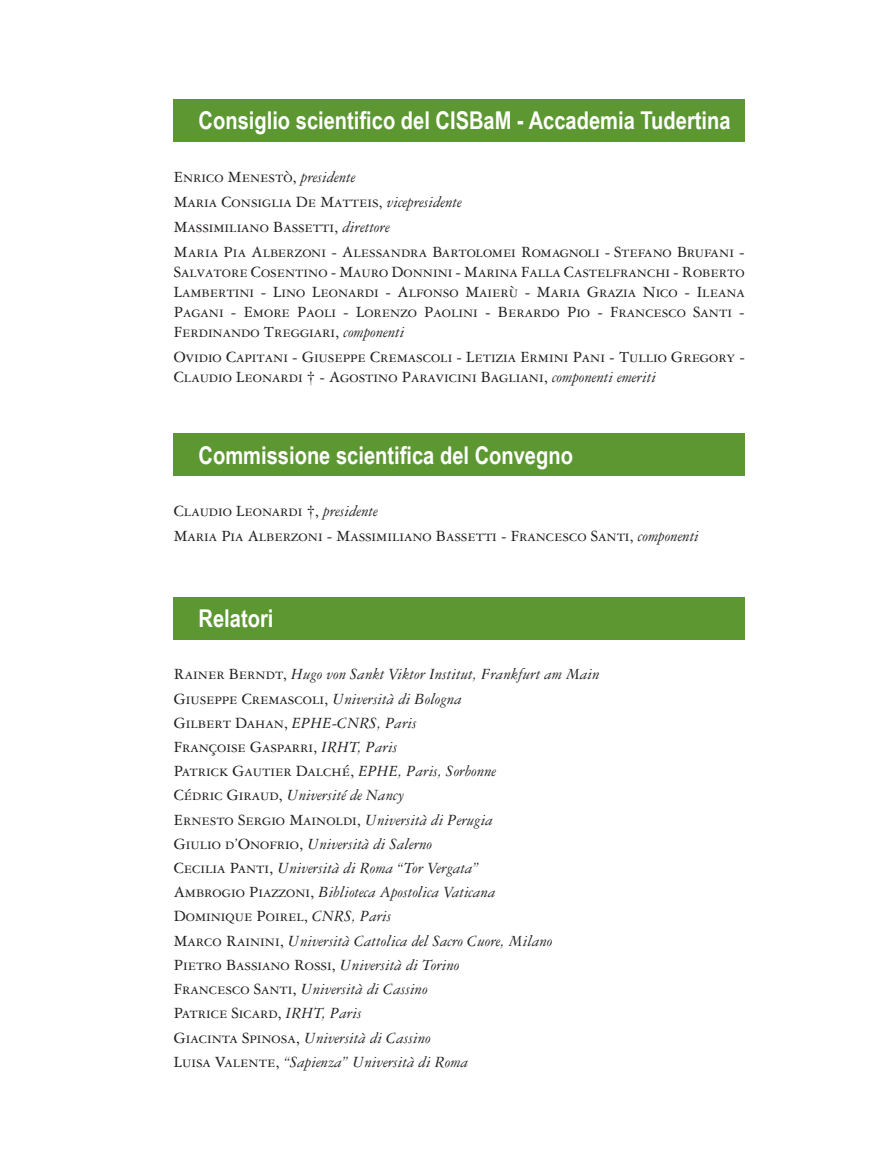
<style>
.page{position:relative;width:869px;height:1166px;background:#fff}
.page>*{position:absolute;margin:0;border:0;box-sizing:border-box;transform-origin:0 0}
.t1{font:700 24.5px "Arial Narrow";color:#fff}
.t2{font:16.62px/19.9px "Garamond 3 LT Std";color:#231f20;text-align:justify}
.t3{font:italic 16.62px "Garamond 3 LT Std";color:#231f20}
.s1{font-style:italic}
.s2{font-style:normal}
</style>
<div class="page">
<div style="left:174px;top:99px;width:570px;height:42px;background:#5c9731"></div>
<div style="left:174px;top:433px;width:570px;height:43px;background:#5c9731"></div>
<div style="left:174px;top:597px;width:570px;height:42px;background:#5c9731"></div>
<p class="t1" style="left:198px;top:102px;width:533px">Consiglio scientifico del CISBaM - Accademia Tudertina</p>
<p class="t2" style="left:174px;top:167px;width:183px">Enrico Menestò, <span class="s1">presidente</span></p>
<p class="t2" style="left:174px;top:192px;width:289px">Maria Consiglia De Matteis, <span class="s1">vicepresidente</span></p>
<p class="t2" style="left:174px;top:217px;width:217px">Massimiliano Bassetti, <span class="s1">direttore</span></p>
<p class="t2" style="left:174px;top:242px;width:572px">Maria Pia Alberzoni - Alessandra Bartolomei Romagnoli - Stefano Brufani -</p>
<p class="t2" style="left:174px;top:262px;width:572px">Salvatore Cosentino - Mauro Donnini - Marina Falla Castelfranchi - Roberto Lambertini - Lino Leonardi - Alfonso Maierù - Maria Grazia Nico - Ileana Pagani - Emore Paoli - Lorenzo Paolini - Berardo Pio - Francesco Santi -</p>
<p class="t2" style="left:174px;top:322px;width:232px">Ferdinando Treggiari, <span class="s1">componenti</span></p>
<p class="t2" style="left:174px;top:347px;width:572px">Ovidio Capitani - Giuseppe Cremascoli - Letizia Ermini Pani - Tullio Gregory -<br>Claudio Leonardi † - Agostino Paravicini Bagliani, <span class="s1">componenti emeriti</span></p>
<p class="t1" style="left:198px;top:436px;width:376px">Commissione scientifica del Convegno</p>
<p class="t2" style="left:174px;top:501px;width:205px">Claudio Leonardi †, <span class="s1">presidente</span></p>
<p class="t2" style="left:174px;top:526px;width:526px">Maria Pia Alberzoni - Massimiliano Bassetti - Francesco Santi, <span class="s1">componenti</span></p>
<p class="t1" style="left:198px;top:600px;width:76px">Relatori</p>
<p class="t3" style="left:174px;top:665px;width:427px"><span class="s2">Rainer Berndt,</span> Hugo von Sankt Viktor Institut, Frankfurt am Main</p>
<p class="t2" style="left:174px;top:689px;width:289px">Giuseppe Cremascoli, <span class="s1">Università di Bologna</span></p>
<p class="t3" style="left:174px;top:714px;width:244px"><span class="s2">Gilbert Dahan,</span> EPHE-CNRS, Paris</p>
<p class="t2" style="left:174px;top:737px;width:225px">Françoise Gasparri, <span class="s1">IRHT, Paris</span></p>
<p class="t2" style="left:174px;top:761px;width:324px">Patrick Gautier Dalché, <span class="s1">EPHE, Paris, Sorbonne</span></p>
<p class="t3" style="left:174px;top:786px;width:232px"><span class="s2">Cédric Giraud,</span> Université de Nancy</p>
<p class="t2" style="left:174px;top:810px;width:320px">Ernesto Sergio Mainoldi, <span class="s1">Università di Perugia</span></p>
<p class="t3" style="left:174px;top:835px;width:260px"><span class="s2">Giulio d’Onofrio,</span> Università di Salerno</p>
<p class="t3" style="left:174px;top:859px;width:306px"><span class="s2">Cecilia Panti,</span> Università di Roma “Tor Vergata”</p>
<p class="t3" style="left:174px;top:883px;width:323px"><span class="s2">Ambrogio Piazzoni,</span> Biblioteca Apostolica Vaticana</p>
<p class="t2" style="left:174px;top:906px;width:219px">Dominique Poirel, <span class="s1">CNRS, Paris</span></p>
<p class="t3" style="left:174px;top:932px;width:380px"><span class="s2">Marco Rainini,</span> Università Cattolica del Sacro Cuore, Milano</p>
<p class="t2" style="left:174px;top:955px;width:287px">Pietro Bassiano Rossi, <span class="s1">Università di Torino</span></p>
<p class="t3" style="left:174px;top:980px;width:255px"><span class="s2">Francesco Santi,</span> Università di Cassino</p>
<p class="t2" style="left:174px;top:1003px;width:189px">Patrice Sicard, <span class="s1">IRHT, Paris</span></p>
<p class="t3" style="left:174px;top:1028px;width:258px"><span class="s2">Giacinta Spinosa,</span> Università di Cassino</p>
<p class="t3" style="left:174px;top:1053px;width:295px"><span class="s2">Luisa Valente,</span> “Sapienza” Università di Roma</p>
</div>
